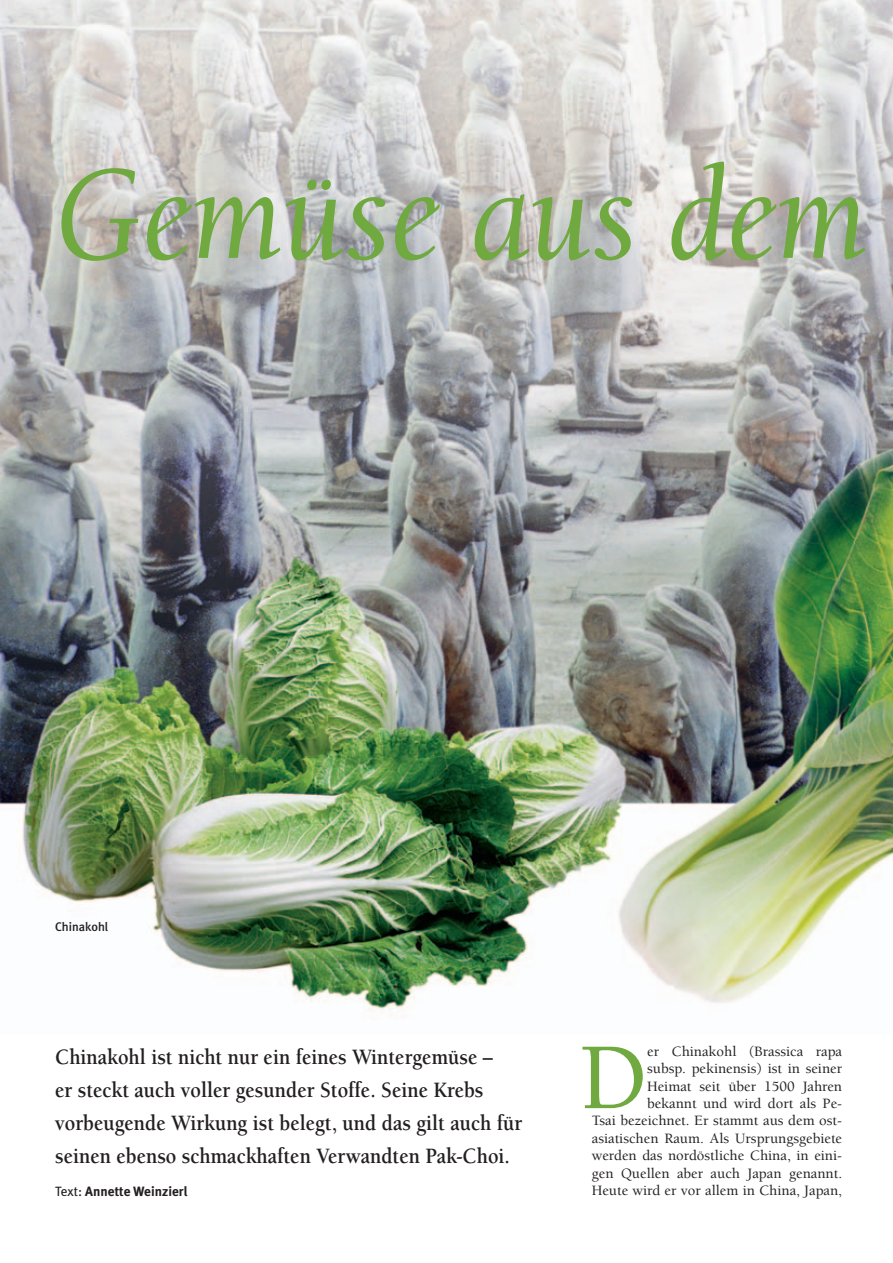
<style>
.page{position:relative;width:893px;height:1263px;background:#fff}
.page>*{position:absolute;margin:0;border:0;box-sizing:border-box;transform-origin:0 0}
.t1{font:italic 136.5px "Berkeley";color:#6fa93f;scale:.9 1}
.t2{font:500 96.75px "Berkeley";color:#6fa93f}
.t3{font:700 22.5px/33px "Berkeley";color:#231f20;scale:.9 1}
.t4{font:500 14.7px/17.4px "Berkeley";color:#231f20;text-align:right}
.t5{font:700 13.5px "Meta Plus";color:#231f20}
.t6{font:500 12.45px "Meta Plus";color:#231f20}
.s1{font-weight:400}
</style>
<div class="page">
<img style="left:0;top:0;width:892px;height:1011px">
<h1 class="t1" style="left:55px;top:162px;width:904px">Gemüse aus dem</h1>
<p class="t6" style="left:55px;top:922px;width:55px">Chinakohl</p>
<h3 class="t3" style="left:55px;top:1043px;width:520px">Chinakohl ist nicht nur ein feines Wintergemüse –<br>er steckt auch voller gesunder Stoffe. Seine Krebs vorbeugende Wirkung ist belegt, und das gilt auch für seinen ebenso schmackhaften Verwandten Pak-Choi.</h3>
<p class="t5" style="left:55px;top:1186px;width:134px"><span class="s1">Text:</span> Annette Weinzierl</p>
<p class="t4" style="left:591px;top:1044px;width:252px">er Chinakohl (Brassica rapa<br>subsp. pekinensis) ist in seiner<br>Heimat seit über 1500 Jahren<br>bekannt und wird dort als Pe-<br>Tsai bezeichnet. Er stammt aus dem ost&shy;asiatischen Raum. Als Ursprungsgebiete werden das nordöstliche China, in eini&shy;gen Quellen aber auch Japan genannt.<br>Heute wird er vor allem in China, Japan,</p>
<h2 class="t2" style="left:579px;top:1040px;width:70px">D</h2>
</div>
